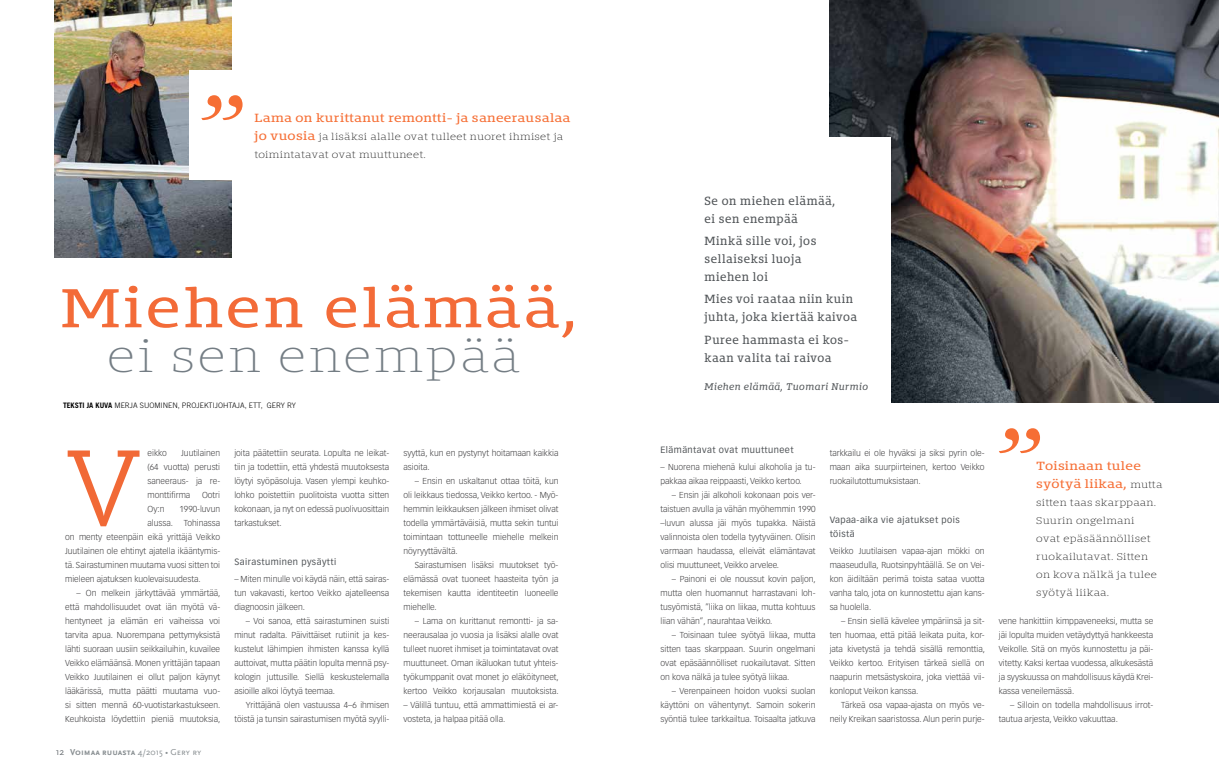
<style>
.page{position:relative;width:1219px;height:780px;background:#fff}
.page>*{position:absolute;margin:0;border:0;box-sizing:border-box;transform-origin:0 0}
.t1{font:111.4px "Neutraface Slab Text";color:#f16936}
.t2{font:50.7px "Bommer Slab";letter-spacing:.05em;color:#f36b38;scale:1.18 1}
.t3{font:100 41.4px "Bommer Slab";letter-spacing:.05em;color:#747d84;scale:1.18 1}
.t4{font:11px/18px "Bommer Slab";letter-spacing:.045em;color:#505457}
.t5{font:11px/18px "Bommer Slab";letter-spacing:.02em;color:#f66e34;scale:1.18 1}
.t6{font:100 9px/18px "Bommer Slab";letter-spacing:.02em;color:#000;scale:1.18 1}
.t7{font:9px/14px "Vectora LT Std";letter-spacing:.05em;color:#505457}
.t8{font:700 9px "Scala Sans Caps";color:#898f92}
.t9{font:italic 9px "Bommer Slab";letter-spacing:.05em;color:#505457}
.t10{font:300 8.5px/14px "Vectora LT Std";color:#414042;text-align:justify}
.t11{font:300 7.5px "Trade Gothic";color:#000}
.s1{font-weight:400;font-size:11px;color:#f66e34}
.s2{font-weight:700}
.s3{font-weight:400;font-size:10px;color:#6e7377}
.s4{font-weight:400}
.s5{font-weight:100;font-size:9px;color:#000}
</style>
<div class="page">
<img style="left:54px;top:0;width:177px;height:258px">
<img style="left:829px;top:0;width:390px;height:402px">
<div style="left:730px;top:137px;width:161px;height:271px;background:#fff"></div>
<svg style="left:999px;top:428px;width:41px;height:25px"></svg>
<div style="left:190px;top:71px;width:153px;height:109px;background:#fff"></div>
<svg style="left:201px;top:95px;width:42px;height:25px"></svg>
<p class="t5" style="left:254px;top:109px;width:269px">Lama on kurittanut remontti- ja saneerausalaa</p>
<p class="t6" style="left:254px;top:128px;width:263px"><span class="s1">jo vuosia</span> ja lisäksi alalle ovat tulleet nuoret ihmiset ja toimintatavat ovat muuttuneet.</p>
<h2 class="t2" style="left:60px;top:271px;width:439px">Miehen elämää,</h2>
<h3 class="t3" style="left:107px;top:327px;width:351px">ei sen enempää</h3>
<p class="t11" style="left:63px;top:401px;width:234px"><span class="s2">TEKSTI JA KUVA</span> M ERJA SUOM INEN, PROJEKTIJOHTAJA, ETT, GERY RY</p>
<h1 class="t1" style="left:65px;top:418px;width:78px">V</h1>
<p class="t10" style="left:148px;top:446px;width:21px">eikko</p>
<p class="t10" style="left:148px;top:446px;width:74px;text-indent:34px">Juutilainen (64 vuotta) perusti saneeraus- ja re&shy;monttifirma</p>
<p class="t10" style="left:202px;top:488px;width:20px">Ootri</p>
<p class="t10" style="left:148px;top:502px;width:18px">Oy:n</p>
<p class="t10" style="left:179px;top:502px;width:42px">1990-luvun</p>
<p class="t10" style="left:148px;top:516px;width:27px">alussa.</p>
<p class="t10" style="left:65px;top:516px;width:156px;text-indent:119px">Tohinassa on menty eteenpäin eikä yrittäjä Veikko Juutilainen ole ehtinyt ajatella ikääntymis&shy;tä. Sairastuminen muutama vuosi sitten toi mieleen ajatuksen kuolevaisuudesta.</p>
<p class="t10" style="left:65px;top:586px;width:157px;text-indent:11px">– On melkein järkyttävää ymmärtää, että mahdollisuudet ovat iän myötä vä&shy;hentyneet ja elämän eri vaiheissa voi tarvita apua. Nuorempana pettymyksistä lähti suoraan uusiin seikkailuihin, kuvailee Veikko elämäänsä. Monen yrittäjän tapaan Veikko Juutilainen ei ollut paljon käynyt lääkärissä, mutta päätti muutama vuo&shy;si sitten mennä 60-vuotistarkastukseen.<br>Keuhkoista löydettiin pieniä muutoksia,</p>
<p class="t8" style="left:56px;top:747px;width:147px"><span class="s3">12</span> Voimaa ruuasta <span class="s4">4/2015 • Gery ry</span></p>
<p class="t10" style="left:234px;top:446px;width:156px">joita päätettiin seurata. Lopulta ne leikat&shy;tiin ja todettiin, että yhdestä muutoksesta löytyi syöpäsoluja. Vasen ylempi keuhko&shy;lohko poistettiin puolitoista vuotta sitten kokonaan, ja nyt on edessä puolivuosittain tarkastukset.</p>
<p class="t7" style="left:234px;top:555px;width:104px">Sairastuminen pysäytti</p>
<p class="t10" style="left:234px;top:572px;width:156px">– Miten minulle voi käydä näin, että sairas&shy;tun vakavasti, kertoo Veikko ajatelleensa diagnoosin jälkeen.</p>
<p class="t10" style="left:234px;top:614px;width:156px;text-indent:11px">– Voi sanoa, että sairastuminen suisti minut radalta. Päivittäiset rutiinit ja kes&shy;kustelut lähimpien ihmisten kanssa kyllä auttoivat, mutta päätin lopulta mennä psy&shy;kologin juttusille. Siellä keskustelemalla asioille alkoi löytyä teemaa.</p>
<p class="t10" style="left:234px;top:698px;width:156px;text-align:right">Yrittäjänä olen vastuussa 4–6 ihmisen töistä ja tunsin sairastumisen myötä syylli-</p>
<p class="t10" style="left:403px;top:446px;width:156px">syyttä, kun en pystynyt hoitamaan kaikkia asioita.</p>
<p class="t10" style="left:403px;top:474px;width:156px;text-indent:11px">– Ensin en uskaltanut ottaa töitä, kun oli leikkaus tiedossa, Veikko kertoo. - Myö&shy;hemmin leikkauksen jälkeen ihmiset olivat todella ymmärtäväisiä, mutta sekin tuntui toimintaan tottuneelle miehelle melkein nöyryyttävältä.</p>
<p class="t10" style="left:403px;top:558px;width:156px;text-indent:11px">Sairastumisen lisäksi muutokset työ&shy;elämässä ovat tuoneet haasteita työn ja tekemisen kautta identiteetin luoneelle miehelle.</p>
<p class="t10" style="left:403px;top:614px;width:157px;text-indent:11px">– Lama on kurittanut remontti- ja sa&shy;neerausalaa jo vuosia ja lisäksi alalle ovat tulleet nuoret ihmiset ja toimintatavat ovat muuttuneet. Oman ikäluokan tutut yhteis&shy;työkumppanit ovat monet jo eläköityneet, kertoo Veikko korjausalan muutoksista.</p>
<p class="t10" style="left:403px;top:698px;width:156px">– Välillä tuntuu, että ammattimiestä ei ar&shy;vosteta, ja halpaa pitää olla.</p>
<p class="t4" style="left:705px;top:192px;width:132px">Se on miehen elämää, ei sen enempää</p>
<p class="t4" style="left:705px;top:232px;width:114px">Minkä sille voi, jos sellaiseksi luoja miehen loi</p>
<p class="t4" style="left:705px;top:290px;width:154px">Mies voi raataa niin kuin juhta, joka kiertää kaivoa</p>
<p class="t4" style="left:705px;top:331px;width:146px">Puree hammasta ei kos&shy;kaan valita tai raivoa</p>
<p class="t9" style="left:705px;top:380px;width:165px">Miehen elämää, Tuomari Nurmio</p>
<p class="t7" style="left:660px;top:443px;width:135px">Elämäntavat ovat muuttuneet</p>
<p class="t10" style="left:660px;top:460px;width:156px">– Nuorena miehenä kului alkoholia ja tu&shy;pakkaa aikaa reippaasti, Veikko kertoo.</p>
<p class="t10" style="left:660px;top:488px;width:156px;text-indent:11px">– Ensin jäi alkoholi kokonaan pois ver&shy;taistuen avulla ja vähän myöhemmin 1990 –luvun alussa jäi myös tupakka. Näistä valinnoista olen todella tyytyväinen. Olisin varmaan haudassa, elleivät elämäntavat olisi muuttuneet, Veikko arvelee.</p>
<p class="t10" style="left:660px;top:572px;width:157px;text-indent:11px">– Painoni ei ole noussut kovin paljon, mutta olen huomannut harrastavani loh&shy;tusyömistä, ”liika on liikaa, mutta kohtuus liian vähän”, naurahtaa Veikko.</p>
<p class="t10" style="left:660px;top:628px;width:156px;text-indent:11px">– Toisinaan tulee syötyä liikaa, mutta sitten taas skarppaan. Suurin ongelmani ovat epäsäännölliset ruokailutavat. Sitten on kova nälkä ja tulee syötyä liikaa.</p>
<p class="t10" style="left:660px;top:684px;width:156px;text-indent:11px">– Verenpaineen hoidon vuoksi suolan käyttöni on vähentynyt. Samoin sokerin syöntiä tulee tarkkailtua. Toisaalta jatkuva</p>
<p class="t10" style="left:830px;top:446px;width:156px">tarkkailu ei ole hyväksi ja siksi pyrin ole&shy;maan aika suurpiirteinen, kertoo Veikko ruokailutottumuksistaan.</p>
<p class="t7" style="left:830px;top:513px;width:132px">Vapaa-aika vie ajatukset pois töistä</p>
<p class="t10" style="left:830px;top:544px;width:156px">Veikko Juutilaisen vapaa-ajan mökki on maaseudulla, Ruotsinpyhtäällä. Se on Vei&shy;kon äidiltään perimä toista sataa vuotta vanha talo, jota on kunnostettu ajan kans&shy;sa huolella.</p>
<p class="t10" style="left:830px;top:614px;width:157px;text-indent:11px">– Ensin siellä kävelee ympäriinsä ja sit&shy;ten huomaa, että pitää leikata puita, kor&shy;jata kivetystä ja tehdä sisällä remonttia, Veikko kertoo. Erityisen tärkeä siellä on naapurin metsästyskoira, joka viettää vii&shy;konloput Veikon kanssa.</p>
<p class="t10" style="left:830px;top:698px;width:156px;text-align:right">Tärkeä osa vapaa-ajasta on myös ve&shy;neily Kreikan saaristossa. Alun perin purje-</p>
<p class="t5" style="left:1036px;top:457px;width:108px">Toisinaan tulee syötyä liikaa, <span class="s5">mutta</span></p>
<p class="t6" style="left:1036px;top:494px;width:104px">sitten taas skarppaan.<br>Suurin ongelmani ovat epäsäännölliset ruokailutavat. Sitten on kova nälkä ja tulee syötyä liikaa.</p>
<p class="t10" style="left:999px;top:614px;width:156px">vene hankittiin kimppaveneeksi, mutta se jäi lopulta muiden vetäydyttyä hankkeesta Veikolle. Sitä on myös kunnostettu ja päi&shy;vitetty. Kaksi kertaa vuodessa, alkukesästä ja syyskuussa on mahdollisuus käydä Krei&shy;kassa veneilemässä.</p>
<p class="t10" style="left:999px;top:698px;width:156px;text-indent:11px">– Silloin on todella mahdollisuus irrot&shy;tautua arjesta, Veikko vakuuttaa.</p>
</div>
